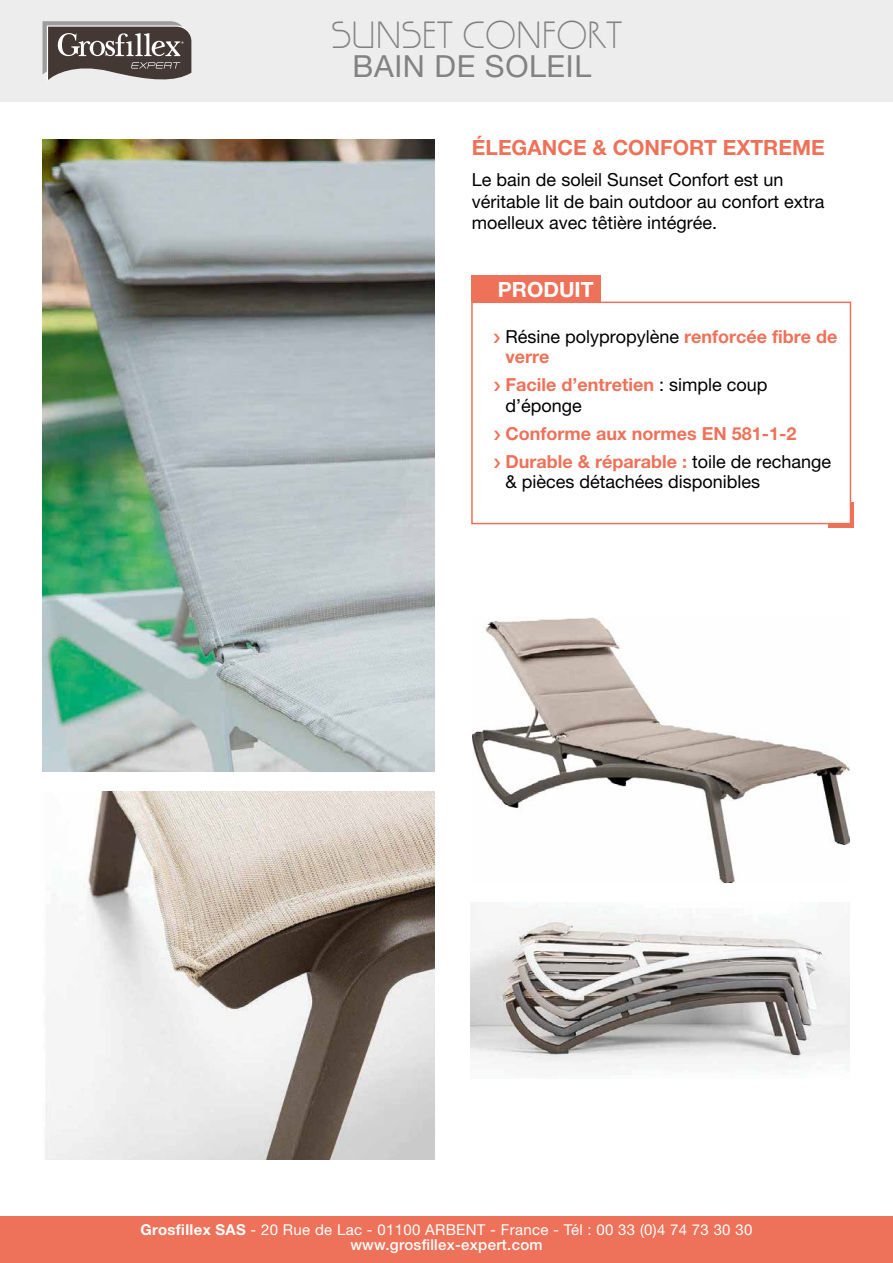
<style>
.page{position:relative;width:893px;height:1263px;background:#fff}
.page>*{position:absolute;margin:0;border:0;box-sizing:border-box;transform-origin:0 0}
.t1{font:33.3px "Gallery";color:#828282}
.t2{font:30.45px "Helvetica Neue LT Std";letter-spacing:.02em;color:#828282}
.t3{font:700 21px "Helvetica Neue LT Std";color:#ee7259}
.t4{font:700 21px "Helvetica Neue LT Std";color:#fff}
.t5{font:18px/21.6px "Helvetica Neue LT Std";color:#000}
.t6{font:700 18px/20.2px "Helvetica Neue LT Std";color:#ee7259}
.t7{font:15px/15px "Helvetica Neue LT Std";letter-spacing:.02em;color:#fff;text-align:center}
.s1{font-weight:400;color:#000}
.s2{font-weight:700;color:#ee7259}
.s3{font-weight:700}
.s4{font-weight:500}
</style>
<div class="page">
<div style="left:471px;top:275px;width:129px;height:27px;background:#ee7259"></div>
<div style="left:828px;top:502px;width:26px;height:25px;background:#ee7259"></div>
<div style="left:0;top:0;width:893px;height:102px;background:#ededed"></div>
<div style="left:0;top:1216px;width:893px;height:47px;background:#ee7259"></div>
<svg style="left:43px;top:21px;width:148px;height:59px;background:#776f6c"></svg>
<div style="left:472px;top:302px;width:378px;height:222px;background:#fff"></div>
<div style="left:471px;top:302px;width:380px;height:222px;border:2px solid #ee7259"></div>
<img style="left:43px;top:140px;width:392px;height:631px">
<img style="left:45px;top:791px;width:390px;height:368px">
<img style="left:473px;top:618px;width:377px;height:265px">
<img style="left:470px;top:906px;width:380px;height:171px">
<h1 class="t1" style="left:331px;top:14px;width:292px">SUNSET CONFORT</h1>
<h2 class="t2" style="left:353px;top:48px;width:240px">BAIN DE SOLEIL</h2>
<p class="t3" style="left:472px;top:134px;width:354px">ÉLEGANCE &amp; CONFORT EXTREME</p>
<p class="t5" style="left:472px;top:169px;width:354px">Le bain de soleil Sunset Confort est un véritable lit de bain outdoor au confort extra moelleux avec têtière intégrée.</p>
<p class="t4" style="left:498px;top:276px;width:97px">PRODUIT</p>
<p class="t6" style="left:505px;top:326px;width:333px"><span class="s1">Résine polypropylène</span> renforcée fibre de verre</p>
<p class="t5" style="left:505px;top:375px;width:264px;line-height:20.2px"><span class="s2">Facile d’entretien</span> : simple coup d’éponge</p>
<p class="t6" style="left:505px;top:419px;width:327px;line-height:28px">Conforme aux normes EN 581-1-2<br>Durable &amp; réparable : <span class="s1">toile de rechange</span></p>
<p class="t5" style="left:505px;top:470px;width:256px">&amp; pièces détachées disponibles</p>
<p class="t7" style="left:141px;top:1222px;width:613px"><span class="s3">Grosfillex SAS</span> - 20 Rue de Lac - 01100 ARBENT - France - Tél : 00 33 (0)4 74 73 30 30 <span class="s4">www.grosfillex-expert.com</span></p>
</div>
